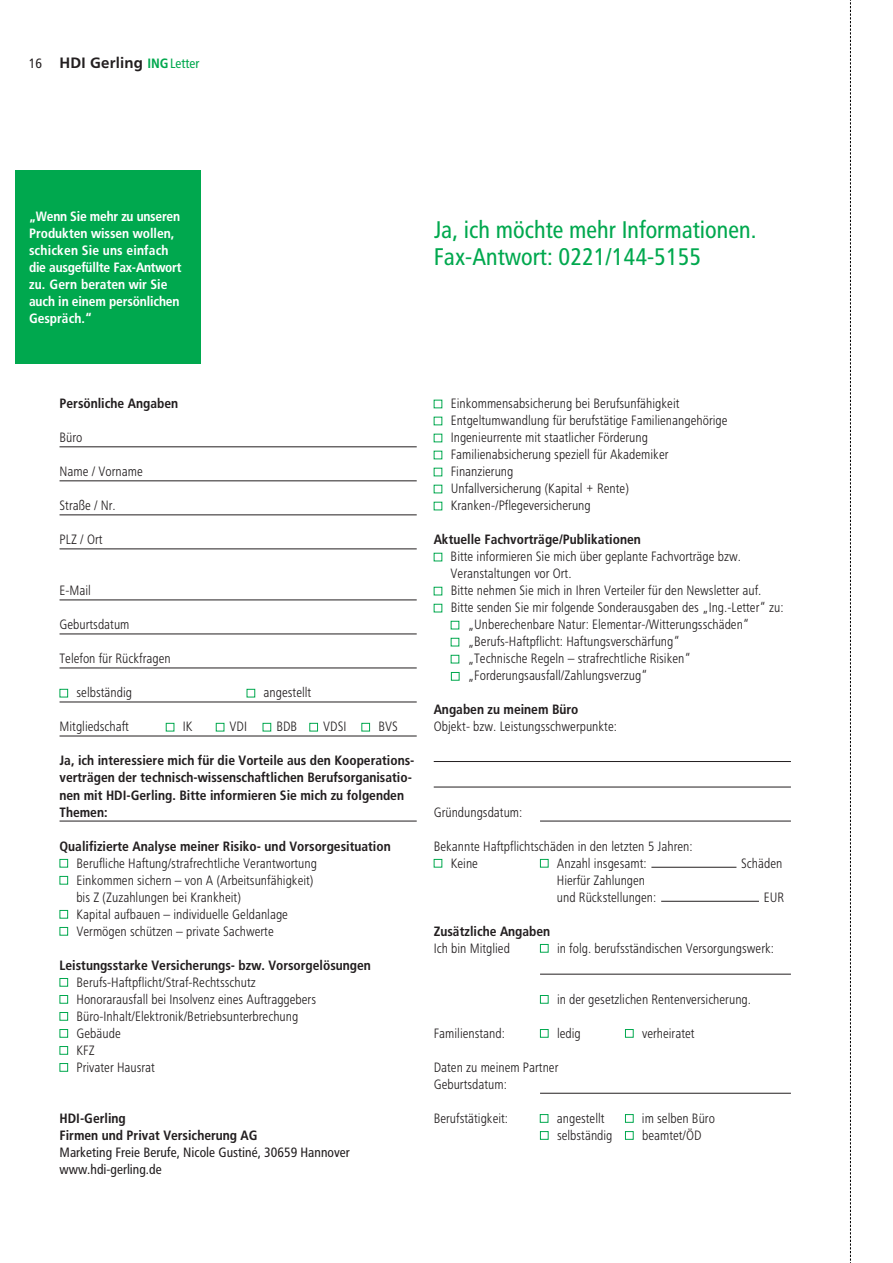
<style>
.page{position:relative;width:893px;height:1263px;background:#fff}
.page>*{position:absolute;margin:0;border:0;box-sizing:border-box;transform-origin:0 0}
.t1{font:24px/27px "HDI Gerling Sans Cond Regular";color:#00a84e}
.t2{font:15px "HDI Gerling Sans Bold";letter-spacing:.01em;color:#231f20}
.t3{font:13.5px/17px "HDI Gerling Sans Cond Light";color:#231f20}
.t4{font:13.5px/17px "HDI Gerling Sans Cond Bold";color:#231f20}
.t5{font:13.5px/17px "HDI Gerling Sans Cond Bold";color:#fff}
.t6{font:13.5px/17px "HDI Gerling Sans Cond Regular";color:#231f20}
.s1{font-family:"HDI Gerling Sans Cond Regular";font-size:13.5px}
.s2{font-family:"HDI Gerling Sans Cond Bold";font-size:13.5px;color:#00a84e}
.s3{font-family:"HDI Gerling Sans Cond Regular";font-size:13.5px;color:#00a84e}
</style>
<div class="page">
<div style="left:451px;top:672px;width:8px;height:9px;border:1px solid #00a84e"></div>
<svg style="left:850px;top:0;width:1px;height:1263px"></svg>
<hr style="left:434px;top:761px;width:357px;height:1px;background:#231f20">
<hr style="left:434px;top:787px;width:357px;height:1px;background:#231f20">
<hr style="left:540px;top:821px;width:251px;height:1px;background:#231f20">
<hr style="left:540px;top:974px;width:251px;height:1px;background:#231f20">
<hr style="left:540px;top:1093px;width:251px;height:1px;background:#231f20">
<div style="left:451px;top:655px;width:8px;height:8px;border:1px solid #00a84e"></div>
<hr style="left:651px;top:867px;width:85px;height:1px;background:#231f20">
<div style="left:625px;top:1131px;width:9px;height:9px;border:1px solid #00a84e"></div>
<div style="left:540px;top:1131px;width:9px;height:9px;border:1px solid #00a84e"></div>
<div style="left:625px;top:1114px;width:9px;height:9px;border:1px solid #00a84e"></div>
<div style="left:540px;top:1114px;width:8px;height:9px;border:1px solid #00a84e"></div>
<div style="left:625px;top:1029px;width:9px;height:9px;border:1px solid #00a84e"></div>
<div style="left:540px;top:1029px;width:9px;height:9px;border:1px solid #00a84e"></div>
<div style="left:540px;top:995px;width:9px;height:9px;border:1px solid #00a84e"></div>
<div style="left:540px;top:944px;width:9px;height:8px;border:1px solid #00a84e"></div>
<hr style="left:661px;top:901px;width:98px;height:1px;background:#231f20">
<div style="left:540px;top:859px;width:9px;height:8px;border:1px solid #00a84e"></div>
<div style="left:434px;top:859px;width:8px;height:8px;border:1px solid #00a84e"></div>
<div style="left:451px;top:638px;width:8px;height:8px;border:1px solid #00a84e"></div>
<hr style="left:60px;top:446px;width:357px;height:1px;background:#231f20">
<hr style="left:60px;top:480px;width:357px;height:1px;background:#231f20">
<hr style="left:60px;top:515px;width:357px;height:1px;background:#231f20">
<hr style="left:60px;top:549px;width:357px;height:1px;background:#231f20">
<hr style="left:60px;top:600px;width:357px;height:1px;background:#231f20">
<hr style="left:60px;top:634px;width:357px;height:1px;background:#231f20">
<hr style="left:60px;top:668px;width:357px;height:1px;background:#231f20">
<hr style="left:60px;top:702px;width:357px;height:1px;background:#231f20">
<hr style="left:60px;top:736px;width:357px;height:1px;background:#231f20">
<hr style="left:60px;top:821px;width:357px;height:1px;background:#231f20">
<div style="left:60px;top:1063px;width:8px;height:9px;border:1px solid #00a84e"></div>
<div style="left:60px;top:1046px;width:8px;height:9px;border:1px solid #00a84e"></div>
<div style="left:60px;top:1029px;width:8px;height:9px;border:1px solid #00a84e"></div>
<div style="left:361px;top:723px;width:9px;height:8px;border:1px solid #00a84e"></div>
<div style="left:309px;top:723px;width:9px;height:8px;border:1px solid #00a84e"></div>
<div style="left:263px;top:723px;width:8px;height:8px;border:1px solid #00a84e"></div>
<div style="left:216px;top:723px;width:8px;height:8px;border:1px solid #00a84e"></div>
<div style="left:166px;top:723px;width:8px;height:8px;border:1px solid #00a84e"></div>
<div style="left:247px;top:689px;width:8px;height:8px;border:1px solid #00a84e"></div>
<div style="left:60px;top:689px;width:8px;height:8px;border:1px solid #00a84e"></div>
<div style="left:60px;top:995px;width:8px;height:9px;border:1px solid #00a84e"></div>
<div style="left:60px;top:978px;width:8px;height:8px;border:1px solid #00a84e"></div>
<div style="left:60px;top:1012px;width:8px;height:9px;border:1px solid #00a84e"></div>
<div style="left:60px;top:927px;width:8px;height:8px;border:1px solid #00a84e"></div>
<div style="left:60px;top:910px;width:8px;height:8px;border:1px solid #00a84e"></div>
<div style="left:60px;top:876px;width:8px;height:8px;border:1px solid #00a84e"></div>
<div style="left:60px;top:859px;width:8px;height:8px;border:1px solid #00a84e"></div>
<div style="left:15px;top:170px;width:186px;height:193px;background:#00a84e"></div>
<p class="t2" style="left:29px;top:54px;width:172px"><span class="s1">16</span> HDI Gerling <span class="s2">ING</span><span class="s3">Letter</span></p>
<p class="t5" style="left:29px;top:208px;width:154px">„Wenn Sie mehr zu unseren<br>Produkten wissen wollen, schicken Sie uns einfach die ausgefüllte Fax-Antwort zu. Gern beraten wir Sie auch in einem persönlichen<br>Gespräch.“</p>
<h1 class="t1" style="left:434px;top:216px;width:324px">Ja, ich möchte mehr Informationen.<br>Fax-Antwort: 0221/144-5155</h1>
<p class="t4" style="left:60px;top:395px;width:120px">Persönliche Angaben</p>
<p class="t3" style="left:60px;top:429px;width:25px">Büro</p>
<p class="t3" style="left:60px;top:463px;width:85px">Name / Vorname</p>
<p class="t3" style="left:60px;top:497px;width:58px">Straße / Nr.</p>
<p class="t3" style="left:60px;top:531px;width:45px">PLZ / Ort</p>
<p class="t3" style="left:60px;top:582px;width:33px">E-Mail</p>
<p class="t3" style="left:60px;top:616px;width:72px">Geburtsdatum</p>
<p class="t3" style="left:60px;top:650px;width:113px">Telefon für Rückfragen</p>
<p class="t3" style="left:77px;top:684px;width:57px">selbständig</p>
<p class="t3" style="left:264px;top:684px;width:49px">angestellt</p>
<p class="t3" style="left:60px;top:718px;width:71px">Mitgliedschaft</p>
<p class="t3" style="left:183px;top:718px;width:11px">IK</p>
<p class="t3" style="left:230px;top:718px;width:19px">VDI</p>
<p class="t3" style="left:276px;top:718px;width:23px">BDB</p>
<p class="t3" style="left:323px;top:718px;width:25px">VDSI</p>
<p class="t3" style="left:378px;top:718px;width:21px">BVS</p>
<p class="t4" style="left:60px;top:752px;width:356px">Ja, ich interessiere mich für die Vorteile aus den Kooperations&shy;verträgen der technisch-wissenschaftlichen Berufsorganisatio&shy;nen mit HDI-Gerling. Bitte informieren Sie mich zu folgenden Themen:</p>
<p class="t4" style="left:60px;top:837px;width:333px">Qualifizierte Analyse meiner Risiko- und Vorsorgesituation</p>
<p class="t3" style="left:76px;top:854px;width:242px">Berufliche Haftung/strafrechtliche Verantwortung Einkommen sichern – von A (Arbeitsunfähigkeit) bis Z (Zuzahlungen bei Krankheit)<br>Kapital aufbauen – individuelle Geldanlage Vermögen schützen – private Sachwerte</p>
<p class="t4" style="left:60px;top:956px;width:313px">Leistungsstarke Versicherungs- bzw. Vorsorgelösungen</p>
<p class="t3" style="left:77px;top:973px;width:241px">Berufs-Haftpflicht/Straf-Rechtsschutz<br>Honorarausfall bei Insolvenz eines Auftraggebers<br>Büro-Inhalt/Elektronik/Betriebsunterbrechung<br>Gebäude<br>KFZ<br>Privater Hausrat</p>
<p class="t4" style="left:60px;top:1109px;width:200px">HDI-Gerling<br>Firmen und Privat Versicherung AG</p>
<p class="t6" style="left:60px;top:1143px;width:292px">Marketing Freie Berufe, Nicole Gustiné, 30659 Hannover www.hdi-gerling.de</p>
<p class="t3" style="left:451px;top:395px;width:278px">Einkommensabsicherung bei Berufsunfähigkeit Entgeltumwandlung für berufstätige Familienangehörige Ingenieurrente mit staatlicher Förderung Familienabsicherung speziell für Akademiker Finanzierung<br>Unfallversicherung (Kapital + Rente)<br>Kranken-/Pflegeversicherung</p>
<p class="t4" style="left:434px;top:531px;width:209px">Aktuelle Fachvorträge/Publikationen</p>
<p class="t3" style="left:451px;top:548px;width:292px">Bitte informieren Sie mich über geplante Fachvorträge bzw.</p>
<p class="t3" style="left:451px;top:565px;width:123px">Veranstaltungen vor Ort.</p>
<p class="t3" style="left:451px;top:582px;width:312px">Bitte nehmen Sie mich in Ihren Verteiler für den Newsletter auf.</p>
<p class="t3" style="left:451px;top:599px;width:334px">Bitte senden Sie mir folgende Sonderausgaben des „Ing.-Letter“ zu:</p>
<p class="t3" style="left:468px;top:616px;width:283px">„Unberechenbare Natur: Elementar-/Witterungsschäden“</p>
<p class="t3" style="left:468px;top:633px;width:214px">„Berufs-Haftpflicht: Haftungsverschärfung“</p>
<p class="t3" style="left:468px;top:650px;width:225px">„Technische Regeln – strafrechtliche Risiken“</p>
<p class="t3" style="left:468px;top:667px;width:181px">„Forderungsausfall/Zahlungsverzug“</p>
<p class="t4" style="left:434px;top:701px;width:146px">Angaben zu meinem Büro</p>
<p class="t3" style="left:434px;top:718px;width:185px">Objekt- bzw. Leistungsschwerpunkte:</p>
<p class="t3" style="left:434px;top:803px;width:90px">Gründungsdatum:</p>
<p class="t3" style="left:451px;top:837px;width:244px;text-indent:-17px">Bekannte Haftpflichtschäden in den letzten 5 Jahren:<br>Keine</p>
<p class="t3" style="left:557px;top:854px;width:91px">Anzahl insgesamt:</p>
<p class="t3" style="left:741px;top:854px;width:43px">Schäden</p>
<p class="t3" style="left:557px;top:871px;width:101px">Hierfür Zahlungen und Rückstellungen:</p>
<p class="t3" style="left:764px;top:888px;width:22px">EUR</p>
<p class="t4" style="left:434px;top:922px;width:118px">Zusätzliche Angaben</p>
<p class="t3" style="left:434px;top:939px;width:78px">Ich bin Mitglied</p>
<p class="t3" style="left:557px;top:939px;width:218px">in folg. berufsständischen Versorgungswerk:</p>
<p class="t3" style="left:557px;top:990px;width:195px">in der gesetzlichen Rentenversicherung.</p>
<p class="t3" style="left:434px;top:1024px;width:73px">Familienstand:</p>
<p class="t3" style="left:557px;top:1024px;width:25px">ledig</p>
<p class="t3" style="left:642px;top:1024px;width:54px">verheiratet</p>
<p class="t3" style="left:434px;top:1058px;width:126px">Daten zu meinem Partner<br>Geburtsdatum:</p>
<p class="t3" style="left:434px;top:1109px;width:76px">Berufstätigkeit:</p>
<p class="t3" style="left:557px;top:1109px;width:49px">angestellt</p>
<p class="t3" style="left:642px;top:1109px;width:75px">im selben Büro</p>
<p class="t3" style="left:557px;top:1126px;width:57px">selbständig</p>
<p class="t3" style="left:642px;top:1126px;width:61px">beamtet/ÖD</p>
</div>
